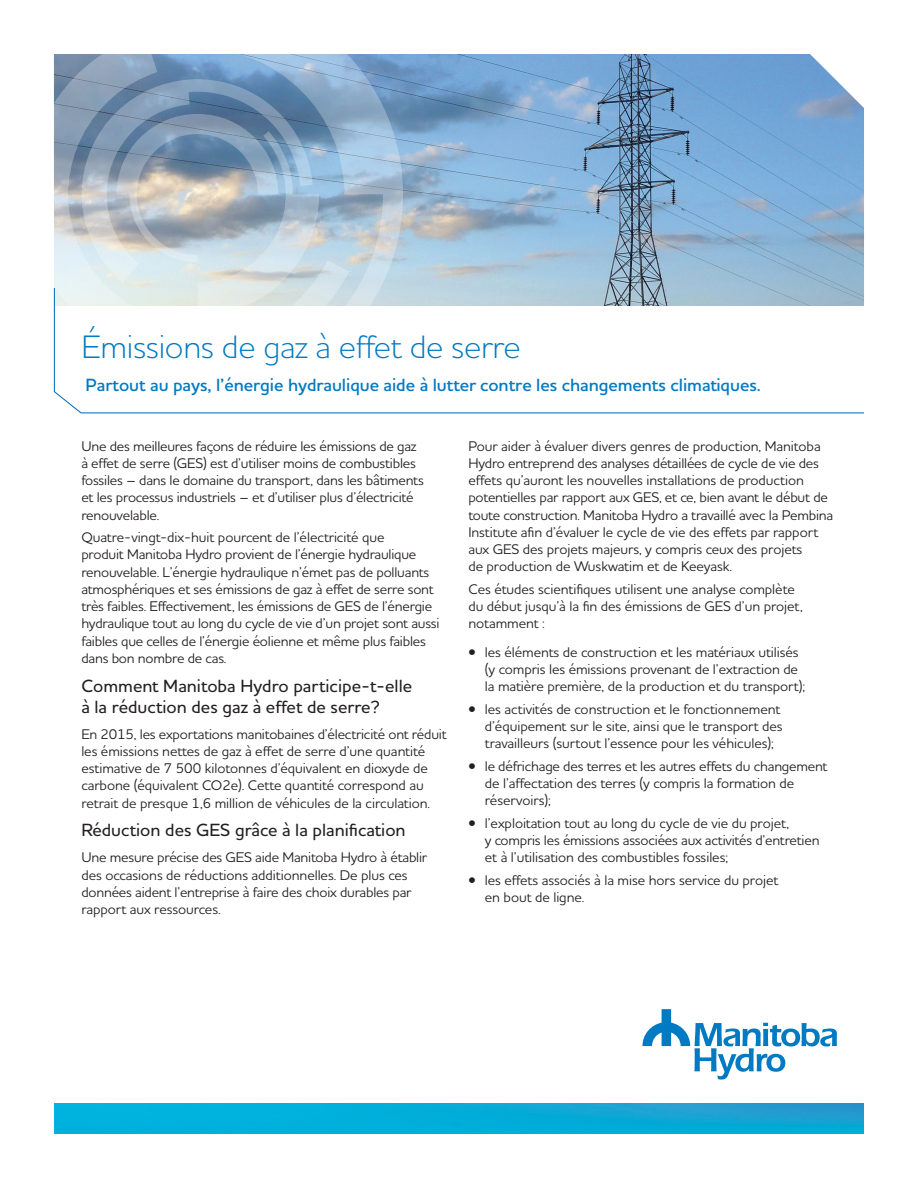
<style>
.page{position:relative;width:918px;height:1188px;background:#fff}
.page>*{position:absolute;margin:0;border:0;box-sizing:border-box;transform-origin:0 0}
.TOP_HEADS{font:300 33px "MH Houschka Std";letter-spacing:-.01em;color:#007ac2}
.SUBHEAD{font:500 18px/21px "MH Houschka Std";color:#231f20}
.TOP_subheads{font:600 18px "MH Houschka Std";letter-spacing:-.005em;color:#007ac2}
.body_copy{font:14.25px/17.2px "MH Houschka Std";letter-spacing:-.015em;color:#231f20}
.Body_with_bullet_tex{font:14.25px/17.2px "MH Houschka Std";letter-spacing:-.005em;color:#231f20}
</style>
<div class="page">
<img style="left:54px;top:1104px;width:810px;height:30px">
<svg style="left:642px;top:1009px;width:195px;height:71px"></svg>
<img style="left:403px;top:54px;width:461px;height:233px">
<svg style="left:53px;top:54px;width:350px;height:338px;background:#9fb3c6"></svg>
<svg style="left:54px;top:287px;width:810px;height:127px"></svg>
<p class="TOP_HEADS" style="left:81px;top:326px;width:441px">Émissions de gaz à effet de serre</p>
<p class="TOP_subheads" style="left:86px;top:373px;width:677px">Partout au pays, l’énergie hydraulique aide à lutter contre les changements climatiques.</p>
<p class="body_copy" style="left:81px;top:437px;width:344px">Une des meilleures façons de réduire les émissions de gaz à effet de serre (GES) est d’utiliser moins de combustibles fossiles – dans le domaine du transport, dans les bâtiments et les processus industriels – et d’utiliser plus d’électricité renouvelable.</p>
<p class="body_copy" style="left:81px;top:528px;width:360px">Quatre-vingt-dix-huit pourcent de l’électricité que<br>produit Manitoba Hydro provient de l’énergie hydraulique renouvelable. L’énergie hydraulique n’émet pas de polluants atmosphériques et ses émissions de gaz à effet de serre sont très faibles. Effectivement, les émissions de GES de l’énergie hydraulique tout au long du cycle de vie d’un projet sont aussi faibles que celles de l’énergie éolienne et même plus faibles dans bon nombre de cas.</p>
<p class="SUBHEAD" style="left:81px;top:674px;width:332px">Comment Manitoba Hydro participe-t-elle à la réduction des gaz à effet de serre?</p>
<p class="body_copy" style="left:81px;top:725px;width:367px">En 2015, les exportations manitobaines d’électricité ont réduit les émissions nettes de gaz à effet de serre d’une quantité estimative de 7 500 kilotonnes d’équivalent en dioxyde de carbone (équivalent CO2e). Cette quantité correspond au retrait de presque 1,6 million de véhicules de la circulation.</p>
<p class="SUBHEAD" style="left:81px;top:819px;width:326px">Réduction des GES grâce à la planification</p>
<p class="body_copy" style="left:81px;top:849px;width:347px">Une mesure précise des GES aide Manitoba Hydro à établir des occasions de réductions additionnelles. De plus ces données aident l’entreprise à faire des choix durables par rapport aux ressources.</p>
<p class="body_copy" style="left:468px;top:437px;width:366px">Pour aider à évaluer divers genres de production, Manitoba Hydro entreprend des analyses détaillées de cycle de vie des effets qu’auront les nouvelles installations de production potentielles par rapport aux GES, et ce, bien avant le début de toute construction. Manitoba Hydro a travaillé avec la Pembina Institute afin d’évaluer le cycle de vie des effets par rapport aux GES des projets majeurs, y compris ceux des projets<br>de production de Wuskwatim et de Keeyask.</p>
<p class="body_copy" style="left:468px;top:580px;width:336px">Ces études scientifiques utilisent une analyse complète du début jusqu’à la fin des émissions de GES d’un projet, notamment :</p>
<p class="Body_with_bullet_tex" style="left:485px;top:643px;width:322px;text-indent:-16px">• les éléments de construction et les matériaux utilisés (y compris les émissions provenant de l’extraction de la matière première, de la production et du transport);</p>
<p class="Body_with_bullet_tex" style="left:485px;top:700px;width:299px;text-indent:-16px">• les activités de construction et le fonctionnement d’équipement sur le site, ainsi que le transport des travailleurs (surtout l’essence pour les véhicules);</p>
<p class="Body_with_bullet_tex" style="left:485px;top:757px;width:344px;text-indent:-16px">• le défrichage des terres et les autres effets du changement de l’affectation des terres (y compris la formation de réservoirs);</p>
<p class="Body_with_bullet_tex" style="left:485px;top:814px;width:336px;text-indent:-16px">• l’exploitation tout au long du cycle de vie du projet,<br>y compris les émissions associées aux activités d’entretien et à l’utilisation des combustibles fossiles;</p>
<p class="Body_with_bullet_tex" style="left:485px;top:871px;width:295px;text-indent:-16px">• les effets associés à la mise hors service du projet en bout de ligne.</p>
</div>
